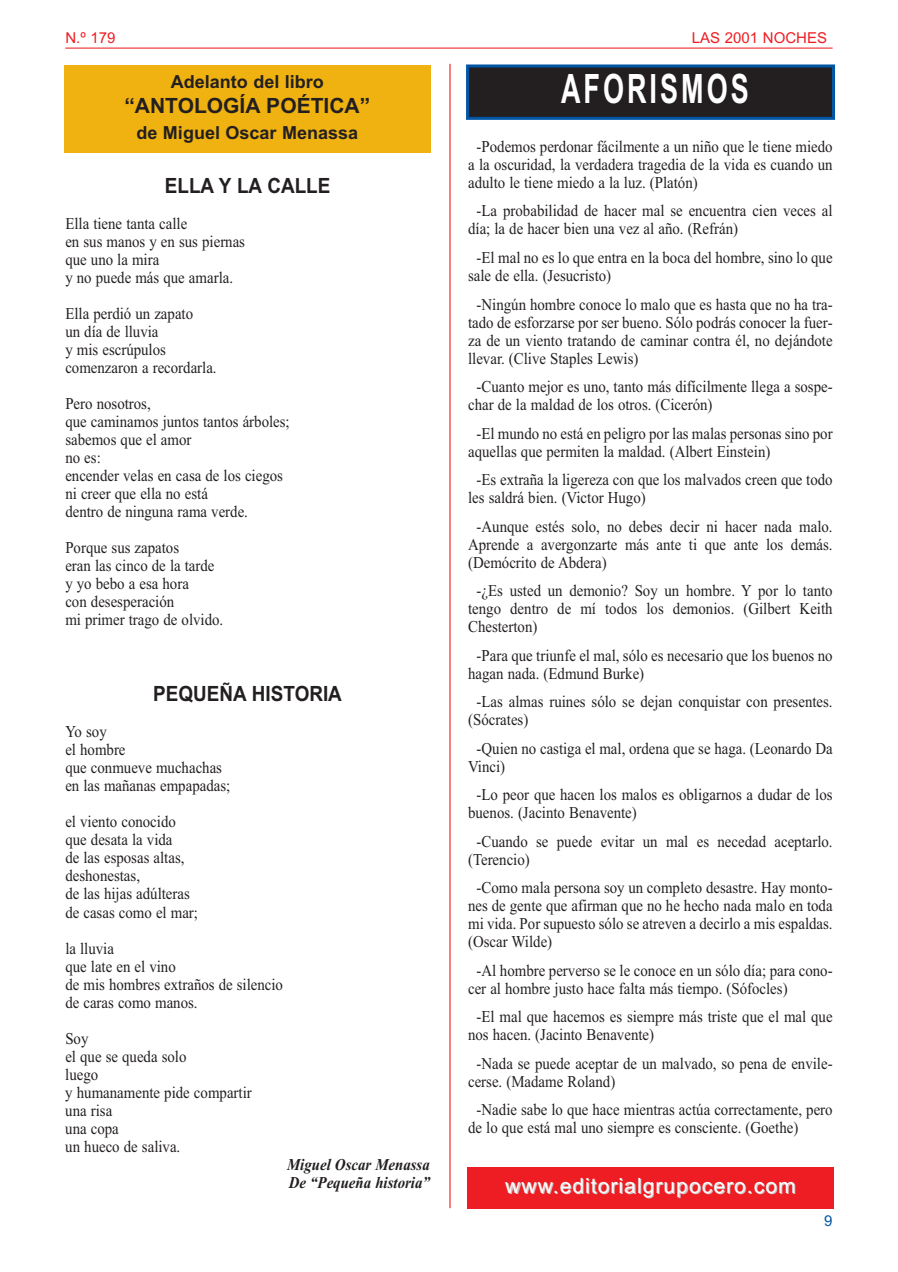
<style>
.page{position:relative;width:898px;height:1272px;background:#fff}
.page>*{position:absolute;margin:0;border:0;box-sizing:border-box;transform-origin:0 0}
.t1{font:700 40.5px "Arial";letter-spacing:.11em;color:#fff;scale:.67 1}
.t2{font:700 21px "Arial";color:#231f20;scale:.9 1}
.t3{font:21px "Arial";letter-spacing:.05em;color:#fff}
.t4{font:700 21px "Arial";color:#231f20}
.t5{font:700 18px "Arial";color:#231f20}
.t6{font:16.5px/18px "Times New Roman";color:#231f20;scale:.9 1}
.t7{font:italic 700 16.5px/18px "Times New Roman";color:#231f20;scale:.9 1}
.t8{font:15px "Arial";color:#ee1d23}
.t9{font:15px "Arial";color:#0155a5}
</style>
<div class="page">
<hr style="left:65px;top:48px;width:767px;height:1px;background:#ee1d23">
<hr style="left:449px;top:64px;width:1px;height:1144px;background:#ee1d23">
<div style="left:469px;top:67px;width:362px;height:50px;background:#231f20"></div>
<div style="left:466px;top:64px;width:368px;height:56px;border:3px solid #0155a5"></div>
<div style="left:64px;top:65px;width:366px;height:87px;background:#efb211"></div>
<div style="left:467px;top:1167px;width:366px;height:41px;background:#ee1d23"></div>
<p class="t8" style="left:65px;top:29px;width:52px">N.º 179</p>
<p class="t8" style="left:691px;top:29px;width:137px">LAS 2001 NOCHES</p>
<p class="t5" style="left:171px;top:71px;width:155px">Adelanto del libro</p>
<p class="t4" style="left:124px;top:94px;width:247px">“ANTOLOGÍA POÉTICA”</p>
<p class="t5" style="left:136px;top:122px;width:223px">de Miguel Oscar Menassa</p>
<p class="t2" style="left:165px;top:173px;width:185px">ELLA Y LA CALLE</p>
<p class="t6" style="left:65px;top:214px;width:201px">Ella tiene tanta calle<br>en sus manos y en sus piernas que uno la mira<br>y no puede más que amarla.</p>
<p class="t6" style="left:65px;top:304px;width:170px">Ella perdió un zapato<br>un día de lluvia<br>y mis escrúpulos comenzaron a recordarla.</p>
<p class="t6" style="left:65px;top:394px;width:251px">Pero nosotros,<br>que caminamos juntos tantos árboles; sabemos que el amor<br>no es:<br>encender velas en casa de los ciegos ni creer que ella no está<br>dentro de ninguna rama verde.</p>
<p class="t6" style="left:65px;top:538px;width:177px">Porque sus zapatos<br>eran las cinco de la tarde y yo bebo a esa hora<br>con desesperación<br>mi primer trago de olvido.</p>
<p class="t2" style="left:153px;top:681px;width:211px">PEQUEÑA HISTORIA</p>
<p class="t6" style="left:65px;top:722px;width:185px">Yo soy<br>el hombre<br>que conmueve muchachas en las mañanas empapadas;</p>
<p class="t6" style="left:65px;top:812px;width:149px">el viento conocido que desata la vida<br>de las esposas altas, deshonestas,<br>de las hijas adúlteras de casas como el mar;</p>
<p class="t6" style="left:65px;top:938px;width:243px">la lluvia<br>que late en el vino<br>de mis hombres extraños de silencio de caras como manos.</p>
<p class="t6" style="left:65px;top:1028px;width:208px">Soy<br>el que se queda solo<br>luego<br>y humanamente pide compartir una risa<br>una copa<br>un hueco de saliva.</p>
<p class="t7" style="left:287px;top:1154px;width:160px">Miguel Oscar Menassa<br>De “Pequeña historia”</p>
<h1 class="t1" style="left:561px;top:65px;width:281px">AFORISMOS</h1>
<p class="t6" style="left:468px;top:137px;width:406px;text-align:justify;text-indent:9px">-Podemos perdonar fácilmente a un niño que le tiene miedo a la oscuridad, la verdadera tragedia de la vida es cuando un adulto le tiene miedo a la luz. (Platón)</p>
<p class="t6" style="left:468px;top:202px;width:406px;text-indent:9px">-La probabilidad de hacer mal se encuentra cien veces al día; la de hacer bien una vez al año. (Refrán)</p>
<p class="t6" style="left:468px;top:248px;width:406px;text-indent:9px">-El mal no es lo que entra en la boca del hombre, sino lo que sale de ella. (Jesucristo)</p>
<p class="t6" style="left:468px;top:295px;width:406px;text-align:justify;text-indent:9px">-Ningún hombre conoce lo malo que es hasta que no ha tra&shy;tado de esforzarse por ser bueno. Sólo podrás conocer la fuer&shy;za de un viento tratando de caminar contra él, no dejándote llevar. (Clive Staples Lewis)</p>
<p class="t6" style="left:468px;top:377px;width:406px;text-indent:9px">-Cuanto mejor es uno, tanto más difícilmente llega a sospe&shy;char de la maldad de los otros. (Cicerón)</p>
<p class="t6" style="left:468px;top:424px;width:406px;text-indent:9px">-El mundo no está en peligro por las malas personas sino por aquellas que permiten la maldad. (Albert Einstein)</p>
<p class="t6" style="left:468px;top:470px;width:406px;text-indent:9px">-Es extraña la ligereza con que los malvados creen que todo les saldrá bien. (Victor Hugo)</p>
<p class="t6" style="left:468px;top:517px;width:406px;text-align:justify;text-indent:9px">-Aunque estés solo, no debes decir ni hacer nada malo.<br>Aprende a avergonzarte más ante ti que ante los demás. (Demócrito de Abdera)</p>
<p class="t6" style="left:468px;top:581px;width:406px;text-align:justify;text-indent:9px">-¿Es usted un demonio? Soy un hombre. Y por lo tanto tengo dentro de mí todos los demonios. (Gilbert Keith Chesterton)</p>
<p class="t6" style="left:468px;top:646px;width:406px;text-indent:9px">-Para que triunfe el mal, sólo es necesario que los buenos no hagan nada. (Edmund Burke)</p>
<p class="t6" style="left:468px;top:692px;width:406px;text-indent:9px">-Las almas ruines sólo se dejan conquistar con presentes. (Sócrates)</p>
<p class="t6" style="left:468px;top:739px;width:406px;text-indent:9px">-Quien no castiga el mal, ordena que se haga. (Leonardo Da<br>Vinci)</p>
<p class="t6" style="left:468px;top:785px;width:406px;text-indent:9px">-Lo peor que hacen los malos es obligarnos a dudar de los buenos. (Jacinto Benavente)</p>
<p class="t6" style="left:468px;top:832px;width:406px;text-indent:9px">-Cuando se puede evitar un mal es necedad aceptarlo. (Terencio)</p>
<p class="t6" style="left:468px;top:878px;width:406px;text-align:justify;text-indent:9px">-Como mala persona soy un completo desastre. Hay monto&shy;nes de gente que afirman que no he hecho nada malo en toda mi vida. Por supuesto sólo se atreven a decirlo a mis espaldas. (Oscar Wilde)</p>
<p class="t6" style="left:468px;top:961px;width:406px;text-indent:9px">-Al hombre perverso se le conoce en un sólo día; para cono&shy;cer al hombre justo hace falta más tiempo. (Sófocles)</p>
<p class="t6" style="left:468px;top:1007px;width:406px;text-indent:9px">-El mal que hacemos es siempre más triste que el mal que nos hacen. (Jacinto Benavente)</p>
<p class="t6" style="left:468px;top:1054px;width:406px;text-indent:9px">-Nada se puede aceptar de un malvado, so pena de envile&shy;cerse. (Madame Roland)</p>
<p class="t6" style="left:468px;top:1100px;width:406px;text-indent:9px">-Nadie sabe lo que hace mientras actúa correctamente, pero de lo que está mal uno siempre es consciente. (Goethe)</p>
<p class="t3" style="left:505px;top:1173px;width:292px">www.editorialgrupocero.com</p>
<p class="t9" style="left:824px;top:1212px;width:10px">9</p>
</div>
